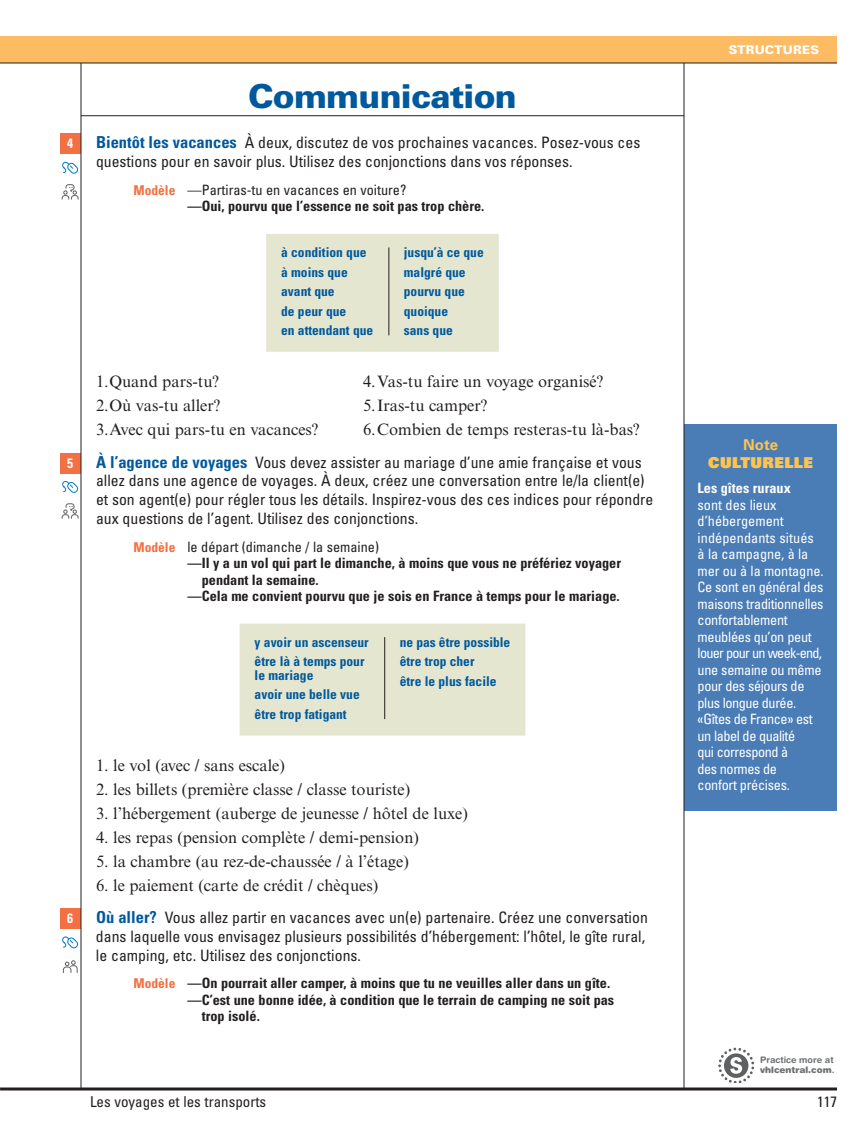
<style>
.page{position:relative;width:864px;height:1134px;background:#fff}
.page>*{position:absolute;margin:0;border:0;box-sizing:border-box;transform-origin:0 0}
.t1{font:900 33px "Univers LT Std";letter-spacing:-.025em;color:#00599d}
.t2{font:16.5px "Times New Roman MT Std";color:#231f20}
.t3{font:condensed 15.75px/18.8px "Univers LT Std";color:#231f20}
.t4{font:condensed 15px "Univers LT Std";color:#231f20}
.t5{font:15px "Univers LT Std X Black";letter-spacing:.03em;color:#fec44d}
.t6{font:700 15px "Univers LT Std";color:#fec44d}
.t7{font:700 condensed 14.25px/16.5px "Univers LT Std";color:#231f20}
.t8{font:condensed 14.25px/16.5px "Univers LT Std";letter-spacing:-.02em;color:#fff}
.t9{font:condensed 14.25px "Univers LT Std";color:#231f20}
.t10{font:700 condensed 14.25px "Univers LT Std";color:#fff}
.t11{font:700 condensed 13.5px/19.5px "Univers LT Std";color:#00599d}
.t12{font:700 condensed 13.5px "Univers LT Std";color:#fff}
.t13{font:900 12px "Univers LT Std";letter-spacing:.025em;color:#fff}
.t14{font:700 9px/10.5px "Helvetica Rounded LT Std";color:#6d6f71}
.s1{font-weight:700;font-size:16.5px;color:#00599d}
.s2{font-size:13.5px;color:#f37043}
.s3{font-weight:400}
.s4{font-weight:700;font-size:13.5px;color:#f37043}
.s5{font-weight:900}
</style>
<div class="page">
<hr style="left:81px;top:115px;width:603px;height:1px;background:#231f20">
<div style="left:266px;top:234px;width:233px;height:118px;background:#e5e6cf"></div>
<hr style="left:388px;top:247px;width:1px;height:88px;background:#231f20">
<div style="left:240px;top:624px;width:285px;height:112px;background:#e5e6cf"></div>
<hr style="left:384px;top:637px;width:1px;height:82px;background:#231f20">
<div style="left:60px;top:133px;width:21px;height:21px;background:#f37043"></div>
<svg style="left:62px;top:161px;width:17px;height:13px"></svg>
<svg style="left:61px;top:184px;width:18px;height:16px"></svg>
<div style="left:60px;top:453px;width:21px;height:21px;background:#f37043"></div>
<svg style="left:62px;top:481px;width:17px;height:12px"></svg>
<svg style="left:61px;top:503px;width:18px;height:16px"></svg>
<div style="left:60px;top:908px;width:21px;height:21px;background:#f37043"></div>
<svg style="left:62px;top:936px;width:17px;height:13px"></svg>
<svg style="left:63px;top:960px;width:15px;height:13px"></svg>
<div style="left:684px;top:424px;width:153px;height:387px;background:#4a7cb6"></div>
<svg style="left:718px;top:1048px;width:36px;height:35px"></svg>
<div style="left:0;top:36px;width:837px;height:27px;background:#fdbb64"></div>
<hr style="left:0;top:1088px;width:837px;height:2px;background:#231f20">
<hr style="left:0;top:63px;width:837px;height:1px;background:#231f20">
<hr style="left:684px;top:63px;width:1px;height:1026px;background:#231f20">
<hr style="left:81px;top:63px;width:1px;height:1026px;background:#231f20">
<p class="t12" style="left:67px;top:135px;width:7px">4</p>
<p class="t12" style="left:67px;top:455px;width:7px">5</p>
<p class="t12" style="left:67px;top:910px;width:7px">6</p>
<h1 class="t1" style="left:248px;top:75px;width:270px">Communication</h1>
<p class="t3" style="left:96px;top:133px;width:546px"><span class="s1">Bientôt les vacances</span> À deux, discutez de vos prochaines vacances. Posez-vous ces questions pour en savoir plus. Utilisez des conjonctions dans vos réponses.</p>
<p class="t7" style="left:188px;top:182px;width:298px;text-indent:-54px"><span class="s2">Modèle</span> <span class="s3">—Partiras-tu en vacances en voiture?<br></span>—Oui, pourvu que l’essence ne soit pas trop chère.</p>
<p class="t11" style="left:281px;top:243px;width:94px">à condition que à moins que avant que<br>de peur que<br>en attendant que</p>
<p class="t11" style="left:404px;top:243px;width:81px">jusqu’à ce que malgré que pourvu que quoique<br>sans que</p>
<p class="t2" style="left:96px;top:372px;width:124px">1.Quand pars-tu?</p>
<p class="t2" style="left:363px;top:372px;width:242px">4.Vas-tu faire un voyage organisé?</p>
<p class="t2" style="left:96px;top:396px;width:126px">2.Où vas-tu aller?</p>
<p class="t2" style="left:363px;top:396px;width:126px">5.Iras-tu camper?</p>
<p class="t2" style="left:96px;top:420px;width:224px">3.Avec qui pars-tu en vacances?</p>
<p class="t2" style="left:363px;top:420px;width:278px">6.Combien de temps resteras-tu là-bas?</p>
<p class="t3" style="left:96px;top:452px;width:559px"><span class="s1">À l’agence de voyages</span> Vous devez assister au mariage d’une amie française et vous allez dans une agence de voyages. À deux, créez une conversation entre le/la client(e) et son agent(e) pour régler tous les détails. Inspirez-vous des ces indices pour répondre aux questions de l’agent. Utilisez des conjonctions.</p>
<p class="t9" style="left:134px;top:538px;width:247px"><span class="s4">Modèle</span> le départ (dimanche / la semaine)</p>
<p class="t7" style="left:188px;top:555px;width:435px">—Il y a un vol qui part le dimanche, à moins que vous ne préfériez voyager</p>
<p class="t7" style="left:202px;top:571px;width:118px">pendant la semaine.</p>
<p class="t7" style="left:188px;top:588px;width:434px">—Cela me convient pourvu que je sois en France à temps pour le mariage.</p>
<p class="t11" style="left:255px;top:632px;width:116px">y avoir un ascenseur être là à temps pour</p>
<p class="t11" style="left:255px;top:665px;width:107px">le mariage<br>avoir une belle vue être trop fatigant</p>
<p class="t11" style="left:400px;top:632px;width:112px">ne pas être possible être trop cher<br>être le plus facile</p>
<p class="t2" style="left:96px;top:756px;width:190px">1. le vol (avec / sans escale)</p>
<p class="t2" style="left:96px;top:780px;width:316px">2. les billets (première classe / classe touriste)</p>
<p class="t2" style="left:96px;top:804px;width:373px">3. l’hébergement (auberge de jeunesse / hôtel de luxe)</p>
<p class="t2" style="left:96px;top:828px;width:324px">4. les repas (pension complète / demi-pension)</p>
<p class="t2" style="left:96px;top:852px;width:314px">5. la chambre (au rez-de-chaussée / à l’étage)</p>
<p class="t2" style="left:96px;top:876px;width:284px">6. le paiement (carte de crédit / chèques)</p>
<p class="t3" style="left:96px;top:908px;width:553px"><span class="s1">Où aller?</span> Vous allez partir en vacances avec un(e) partenaire. Créez une conversation dans laquelle vous envisagez plusieurs possibilités d’hébergement: l’hôtel, le gîte rural, le camping, etc. Utilisez des conjonctions.</p>
<p class="t7" style="left:134px;top:975px;width:478px"><span class="s2">Modèle</span> —On pourrait aller camper, à moins que tu ne veuilles aller dans un gîte.</p>
<p class="t7" style="left:188px;top:991px;width:428px">—C’est une bonne idée, à condition que le terrain de camping ne soit pas</p>
<p class="t7" style="left:202px;top:1008px;width:60px">trop isolé.</p>
<p class="t13" style="left:729px;top:42px;width:92px">STRUCTURES</p>
<p class="t6" style="left:743px;top:436px;width:37px">Note</p>
<p class="t5" style="left:708px;top:453px;width:106px">CULTURELLE</p>
<p class="t10" style="left:698px;top:480px;width:95px">Les gîtes ruraux</p>
<p class="t8" style="left:698px;top:496px;width:128px">sont des lieux d’hébergement indépendants situés à la campagne, à la mer ou à la montagne.<br>Ce sont en général des maisons traditionnelles confortablement meublées qu’on peut louer pour un week-end, une semaine ou même pour des séjours de plus longue durée. «Gîtes de France» est un label de qualité<br>qui correspond à<br>des normes de<br>confort précises.</p>
<p class="t14" style="left:760px;top:1054px;width:76px">Practice more at <span class="s5">vhlcentral.com</span>.</p>
<p class="t4" style="left:90px;top:1093px;width:178px">Les voyages et les transports</p>
<p class="t4" style="left:817px;top:1093px;width:21px">117</p>
</div>
